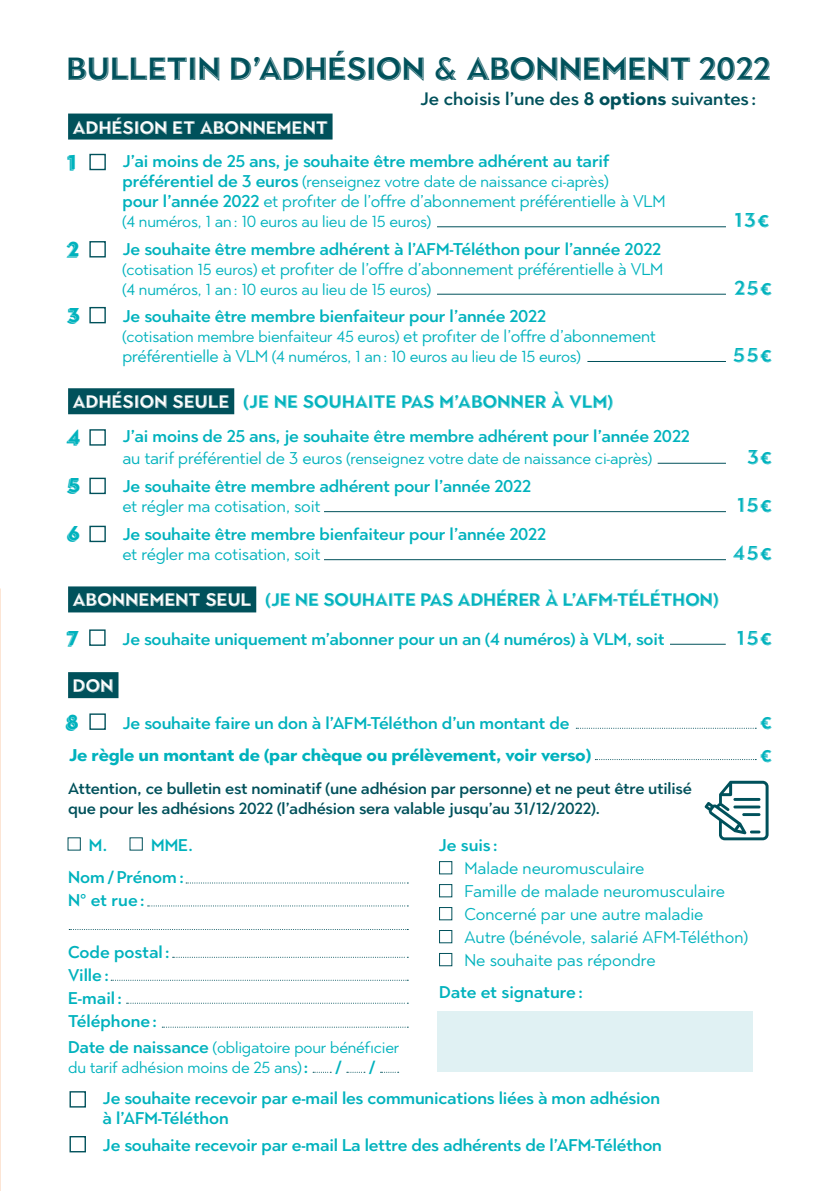
<style>
.page{position:relative;width:840px;height:1191px;background:#fff}
.page>*{position:absolute;margin:0;border:0;box-sizing:border-box;transform-origin:0 0}
.t1{font:700 32px "Town 22 Emboss";color:#00515b}
.t2{font:700 20px "Town 22 Emboss";letter-spacing:.09em;color:#00b2bd}
.t3{font:900 20px "Town 31 Dimensional";color:#00b2bd}
.t4{font:700 18px "Town 22 Emboss";letter-spacing:.01em;color:#00b2bd}
.t5{font:500 18px "Town 80 Text";color:#00515b}
.t6{font:700 18px "Town 22 Emboss";letter-spacing:.01em;color:#fff}
.t7{font:500 17px/23px "Town 80 Text";letter-spacing:-.01em;color:#00b2bd}
.t8{font:17px/23px "Town 80 Text";letter-spacing:-.005em;color:#00b2bd}
.t9{font:700 17px "Town 80 Text";letter-spacing:-.01em;color:#00b2bd}
.t10{font:16px/20px "Town 80 Text";letter-spacing:-.01em;color:#00b2bd}
.t11{font:500 16px/20px "Town 80 Text";letter-spacing:-.01em;color:#00515b}
.s1{font-weight:700}
.s2{font-weight:500;font-size:17px}
.s3{font-size:17px}
.s4{font-weight:500}
.s5{font-weight:400;font-size:16px}
.s6{font-weight:400}
.s7{color:#fff}
</style>
<div class="page">
<svg style="left:346px;top:1071px;width:19px;height:1px"></svg>
<svg style="left:380px;top:1071px;width:18px;height:1px"></svg>
<div style="left:439px;top:861px;width:13px;height:13px;border:1px solid #00515b"></div>
<div style="left:67px;top:837px;width:14px;height:13px;border:1px solid #00515b"></div>
<div style="left:129px;top:837px;width:14px;height:13px;border:1px solid #00515b"></div>
<div style="left:439px;top:884px;width:13px;height:13px;border:1px solid #00515b"></div>
<div style="left:439px;top:907px;width:13px;height:13px;border:1px solid #00515b"></div>
<div style="left:439px;top:930px;width:13px;height:13px;border:1px solid #00515b"></div>
<div style="left:439px;top:953px;width:13px;height:13px;border:1px solid #00515b"></div>
<svg style="left:147px;top:905px;width:261px;height:1px"></svg>
<svg style="left:69px;top:929px;width:339px;height:1px"></svg>
<svg style="left:172px;top:956px;width:236px;height:1px"></svg>
<svg style="left:111px;top:979px;width:297px;height:1px"></svg>
<svg style="left:126px;top:1002px;width:282px;height:1px"></svg>
<svg style="left:162px;top:1026px;width:246px;height:1px"></svg>
<svg style="left:186px;top:882px;width:222px;height:1px"></svg>
<div style="left:69px;top:1091px;width:17px;height:16px;border:1px solid #00515b"></div>
<div style="left:69px;top:1136px;width:17px;height:16px;border:1px solid #00515b"></div>
<svg style="left:704px;top:780px;width:64px;height:60px"></svg>
<hr style="left:733px;top:798px;width:27px;height:3px;background:#00515b">
<hr style="left:733px;top:805px;width:27px;height:3px;background:#00515b">
<hr style="left:741px;top:813px;width:19px;height:3px;background:#00515b">
<div style="left:437px;top:1011px;width:315px;height:60px;background:#e0f1f3"></div>
<div style="left:68px;top:114px;width:264px;height:26px;background:#00515b"></div>
<div style="left:89px;top:241px;width:17px;height:16px;border:1px solid #00515b"></div>
<hr style="left:437px;top:294px;width:288px;height:1px;background:#00515b">
<div style="left:89px;top:154px;width:17px;height:16px;border:1px solid #00515b"></div>
<hr style="left:437px;top:226px;width:288px;height:1px;background:#00515b">
<div style="left:89px;top:307px;width:17px;height:16px;border:1px solid #00515b"></div>
<hr style="left:587px;top:361px;width:138px;height:1px;background:#00515b">
<div style="left:68px;top:388px;width:166px;height:26px;background:#00515b"></div>
<hr style="left:657px;top:463px;width:68px;height:1px;background:#00515b">
<div style="left:89px;top:429px;width:17px;height:16px;border:1px solid #00515b"></div>
<div style="left:89px;top:478px;width:17px;height:16px;border:1px solid #00515b"></div>
<hr style="left:324px;top:511px;width:401px;height:1px;background:#00515b">
<hr style="left:324px;top:559px;width:401px;height:1px;background:#00515b">
<div style="left:89px;top:526px;width:17px;height:16px;border:1px solid #00515b"></div>
<div style="left:68px;top:586px;width:188px;height:26px;background:#00515b"></div>
<div style="left:89px;top:629px;width:17px;height:17px;border:1px solid #00515b"></div>
<hr style="left:669px;top:644px;width:56px;height:1px;background:#00515b">
<svg style="left:595px;top:759px;width:160px;height:1px"></svg>
<div style="left:89px;top:713px;width:17px;height:17px;border:1px solid #00515b"></div>
<svg style="left:576px;top:727px;width:178px;height:1px"></svg>
<div style="left:68px;top:672px;width:50px;height:26px;background:#00515b"></div>
<h1 class="t1" style="left:67px;top:51px;width:705px">BULLETIN D’ADHÉSION &amp; ABONNEMENT 2022</h1>
<p class="t6" style="left:73px;top:117px;width:256px">ADHÉSION ET ABONNEMENT</p>
<p class="t5" style="left:420px;top:87px;width:337px">Je choisis l’une des <span class="s1">8 options</span> suivantes :</p>
<p class="t3" style="left:68px;top:150px;width:10px">1</p>
<p class="t3" style="left:68px;top:237px;width:13px">2</p>
<p class="t7" style="left:122px;top:150px;width:488px">J’ai moins de 25 ans, je souhaite être membre adhérent au tarif</p>
<p class="t10" style="left:122px;top:172px;width:487px"><span class="s2">préférentiel de 3 euros</span> (renseignez votre date de naissance ci-après<span class="s3">)</span></p>
<p class="t8" style="left:122px;top:190px;width:544px"><span class="s4">pour l’année 2022</span> et profiter de l’offre d’abonnement préférentielle à VLM</p>
<p class="t10" style="left:122px;top:212px;width:310px">(4 numéros, 1 an: 10 euros au lieu de 15 euros)</p>
<p class="t7" style="left:122px;top:238px;width:542px;line-height:20px">Je souhaite être membre adhérent à l’AFM-Téléthon pour l’année 2022 <span class="s5">(cotisation 15 euros)</span> <span class="s6">et profiter de l’offre d’abonnement préférentielle à VLM</span></p>
<p class="t10" style="left:122px;top:279px;width:310px">(4 numéros, 1 an: 10 euros au lieu de 15 euros)</p>
<p class="t2" style="left:734px;top:209px;width:36px">13€</p>
<p class="t2" style="left:734px;top:276px;width:39px">25€</p>
<p class="t3" style="left:68px;top:303px;width:13px">3</p>
<p class="t7" style="left:122px;top:304px;width:425px">Je souhaite être membre bienfaiteur pour l’année 2022</p>
<p class="t10" style="left:122px;top:326px;width:534px">(cotisation membre bienfaiteur 45 euros) <span class="s3">et profiter de l’offre d’abonnement préférentielle à VLM</span> (4 numéros, 1 an: 10 euros au lieu de 15 euros)</p>
<p class="t4" style="left:73px;top:391px;width:541px"><span class="s7">ADHÉSION SEULE</span> (JE NE SOUHAITE PAS M’ABONNER À VLM)</p>
<p class="t7" style="left:122px;top:424px;width:568px">J’ai moins de 25 ans, je souhaite être membre adhérent pour l’année 2022</p>
<p class="t10" style="left:122px;top:448px;width:530px"><span class="s3">au tarif préférentiel de 3 euros</span> (renseignez votre date de naissance ci-après)</p>
<p class="t2" style="left:746px;top:445px;width:27px">3€</p>
<p class="t2" style="left:732px;top:343px;width:40px">55€</p>
<p class="t3" style="left:68px;top:425px;width:14px">4</p>
<p class="t3" style="left:68px;top:474px;width:14px">5</p>
<p class="t7" style="left:122px;top:474px;width:410px">Je souhaite être membre adhérent pour l’année 2022</p>
<p class="t8" style="left:122px;top:494px;width:199px">et régler ma cotisation, soit</p>
<p class="t2" style="left:736px;top:493px;width:37px">15€</p>
<p class="t3" style="left:68px;top:522px;width:13px">6</p>
<p class="t7" style="left:122px;top:522px;width:425px">Je souhaite être membre bienfaiteur pour l’année 2022</p>
<p class="t8" style="left:122px;top:542px;width:199px">et régler ma cotisation, soit</p>
<p class="t4" style="left:73px;top:590px;width:647px"><span class="s7">ABONNEMENT SEUL</span> (JE NE SOUHAITE PAS ADHÉRER À L’AFM-TÉLÉTHON)</p>
<p class="t3" style="left:68px;top:626px;width:12px">7</p>
<p class="t7" style="left:122px;top:627px;width:543px">Je souhaite uniquement m’abonner pour un an (4 numéros) à VLM, soit</p>
<p class="t2" style="left:736px;top:626px;width:37px">15€</p>
<p class="t2" style="left:732px;top:541px;width:41px">45€</p>
<p class="t6" style="left:73px;top:675px;width:42px">DON</p>
<p class="t3" style="left:67px;top:710px;width:13px">8</p>
<p class="t7" style="left:122px;top:711px;width:448px">Je souhaite faire un don à l’AFM-Téléthon d’un montant de</p>
<p class="t2" style="left:760px;top:710px;width:13px">€</p>
<p class="t9" style="left:69px;top:744px;width:523px">Je règle un montant de (par chèque ou prélèvement, voir verso)</p>
<p class="t2" style="left:760px;top:743px;width:13px">€</p>
<p class="t11" style="left:68px;top:777px;width:624px">Attention, ce bulletin est nominatif (une adhésion par personne) et ne peut être utilisé que pour les adhésions 2022 (l’adhésion sera valable jusqu’au 31/12/2022).</p>
<p class="t7" style="left:89px;top:833px;width:20px">M.</p>
<p class="t7" style="left:151px;top:833px;width:43px">MME.</p>
<p class="t8" style="left:464px;top:856px;width:285px">Malade neuromusculaire<br>Famille de malade neuromusculaire<br>Concerné par une autre maladie<br>Autre (bénévole, salarié AFM-Téléthon)<br>Ne souhaite pas répondre</p>
<p class="t7" style="left:438px;top:833px;width:61px">Je suis :</p>
<p class="t7" style="left:68px;top:865px;width:117px">Nom/Prénom:<br>N° et rue:</p>
<p class="t7" style="left:68px;top:940px;width:103px">Code postal:<br>Ville:<br>E-mail:<br>Téléphone:</p>
<p class="t10" style="left:68px;top:1037px;width:332px"><span class="s2">Date de naissance</span> (obligatoire pour bénéficier du tarif adhésion moins de 25 ans)<span class="s2">:</span></p>
<p class="t7" style="left:439px;top:980px;width:145px">Date et signature:</p>
<p class="t7" style="left:103px;top:1051px;width:558px;line-height:30.8px;text-indent:266px">/<br>Je souhaite recevoir par e-mail les communications liées à mon adhésion</p>
<p class="t7" style="left:103px;top:1103px;width:560px;line-height:27.6px">à l’AFM-Téléthon<br>Je souhaite recevoir par e-mail La lettre des adhérents de l’AFM-Téléthon</p>
<p class="t7" style="left:334px;top:1055px;width:9px">/</p>
</div>
